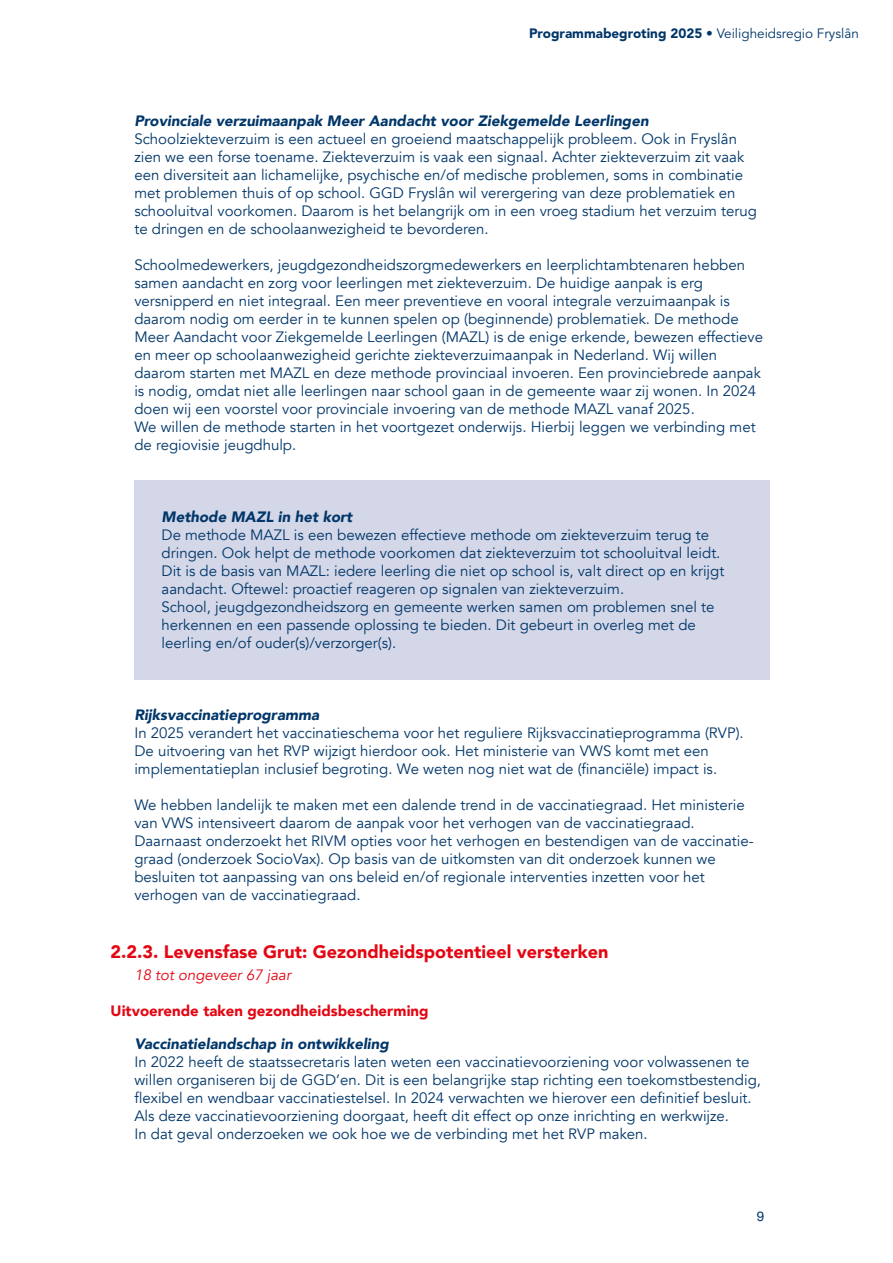
<style>
.page{position:relative;width:893px;height:1263px;background:#fff}
.page>*{position:absolute;margin:0;border:0;box-sizing:border-box;transform-origin:0 0}
.H3_1_1_1_Rood{font:900 18px "Avenir";color:#e30613}
.Platte_Tekst{font:15px/18px "Avenir";color:#003669}
.Tussenkop_BLAUW_schuin{font:italic 900 15px "Avenir";color:#003669}
.Tussenkop_ROOD{font:900 15px "Avenir";color:#e30613}
.Platte_Tekst-2{font:italic 15px "Avenir";color:#e30613}
.t1{font:13.5px "Avenir LT Std";color:#003669}
.t2{font:13.5px "Helvetica Neue";color:#003669}
.s1{font-weight:900}
</style>
<div class="page">
<div style="left:134px;top:480px;width:636px;height:200px;background:#d3d7e7"></div>
<p class="t1" style="left:529px;top:26px;width:331px"><span class="s1">Programmabegroting 2025</span> • Veiligheidsregio Fryslân</p>
<p class="Tussenkop_BLAUW_schuin" style="left:134px;top:108px;width:516px">Provinciale verzuimaanpak Meer Aandacht voor Ziekgemelde Leerlingen</p>
<p class="Platte_Tekst" style="left:134px;top:130px;width:624px">Schoolziekteverzuim is een actueel en groeiend maatschappelijk probleem. Ook in Fryslân zien we een forse toename. Ziekteverzuim is vaak een signaal. Achter ziekteverzuim zit vaak een diversiteit aan lichamelijke, psychische en/of medische problemen, soms in combinatie met problemen thuis of op school. GGD Fryslân wil verergering van deze problematiek en schooluitval voorkomen. Daarom is het belangrijk om in een vroeg stadium het verzuim terug te dringen en de schoolaanwezigheid te bevorderen.</p>
<p class="Platte_Tekst" style="left:134px;top:256px;width:630px">Schoolmedewerkers, jeugdgezondheidszorgmedewerkers en leerplichtambtenaren hebben samen aandacht en zorg voor leerlingen met ziekteverzuim. De huidige aanpak is erg versnipperd en niet integraal. Een meer preventieve en vooral integrale verzuimaanpak is daarom nodig om eerder in te kunnen spelen op (beginnende) problematiek. De methode Meer Aandacht voor Ziekgemelde Leerlingen (MAZL) is de enige erkende, bewezen effectieve en meer op schoolaanwezigheid gerichte ziekteverzuimaanpak in Nederland. Wij willen daarom starten met MAZL en deze methode provinciaal invoeren. Een provinciebrede aanpak is nodig, omdat niet alle leerlingen naar school gaan in de gemeente waar zij wonen. In 2024 doen wij een voorstel voor provinciale invoering van de methode MAZL vanaf 2025.<br>We willen de methode starten in het voortgezet onderwijs. Hierbij leggen we verbinding met de regiovisie jeugdhulp.</p>
<p class="Tussenkop_BLAUW_schuin" style="left:162px;top:504px;width:192px">Methode MAZL in het kort</p>
<p class="Platte_Tekst" style="left:162px;top:526px;width:564px">De methode MAZL is een bewezen effectieve methode om ziekteverzuim terug te dringen. Ook helpt de methode voorkomen dat ziekteverzuim tot schooluitval leidt.<br>Dit is de basis van MAZL: iedere leerling die niet op school is, valt direct op en krijgt aandacht. Oftewel: proactief reageren op signalen van ziekteverzuim.<br>School, jeugdgezondheidszorg en gemeente werken samen om problemen snel te herkennen en een passende oplossing te bieden. Dit gebeurt in overleg met de leerling en/of ouder(s)/verzorger(s).</p>
<p class="Tussenkop_BLAUW_schuin" style="left:134px;top:702px;width:186px">Rijksvaccinatieprogramma</p>
<p class="Platte_Tekst" style="left:134px;top:724px;width:611px">In 2025 verandert het vaccinatieschema voor het reguliere Rijksvaccinatieprogramma (RVP).<br>De uitvoering van het RVP wijzigt hierdoor ook. Het ministerie van VWS komt met een implementatieplan inclusief begroting. We weten nog niet wat de (financiële) impact is.</p>
<p class="Platte_Tekst" style="left:134px;top:796px;width:621px">We hebben landelijk te maken met een dalende trend in de vaccinatiegraad. Het ministerie van VWS intensiveert daarom de aanpak voor het verhogen van de vaccinatiegraad.<br>Daarnaast onderzoekt het RIVM opties voor het verhogen en bestendigen van de vaccinatie&shy;graad (onderzoek SocioVax). Op basis van de uitkomsten van dit onderzoek kunnen we besluiten tot aanpassing van ons beleid en/of regionale interventies inzetten voor het verhogen van de vaccinatiegraad.</p>
<p class="H3_1_1_1_Rood" style="left:111px;top:936px;width:499px">2.2.3. Levensfase Grut: Gezondheidspotentieel versterken</p>
<p class="Platte_Tekst-2" style="left:134px;top:966px;width:158px">18 tot ongeveer 67 jaar</p>
<p class="Tussenkop_ROOD" style="left:111px;top:998px;width:320px">Uitvoerende taken gezondheidsbescherming</p>
<p class="Tussenkop_BLAUW_schuin" style="left:134px;top:1031px;width:256px">Vaccinatielandschap in ontwikkeling</p>
<p class="Platte_Tekst" style="left:134px;top:1053px;width:628px">In 2022 heeft de staatssecretaris laten weten een vaccinatievoorziening voor volwassenen te willen organiseren bij de GGD’en. Dit is een belangrijke stap richting een toekomstbestendig, flexibel en wendbaar vaccinatiestelsel. In 2024 verwachten we hierover een definitief besluit.<br>Als deze vaccinatievoorziening doorgaat, heeft dit effect op onze inrichting en werkwijze.</p>
<p class="Platte_Tekst" style="left:134px;top:1125px;width:515px">In dat geval onderzoeken we ook hoe we de verbinding met het RVP maken.</p>
<p class="t2" style="left:757px;top:1206px;width:9px">9</p>
</div>
